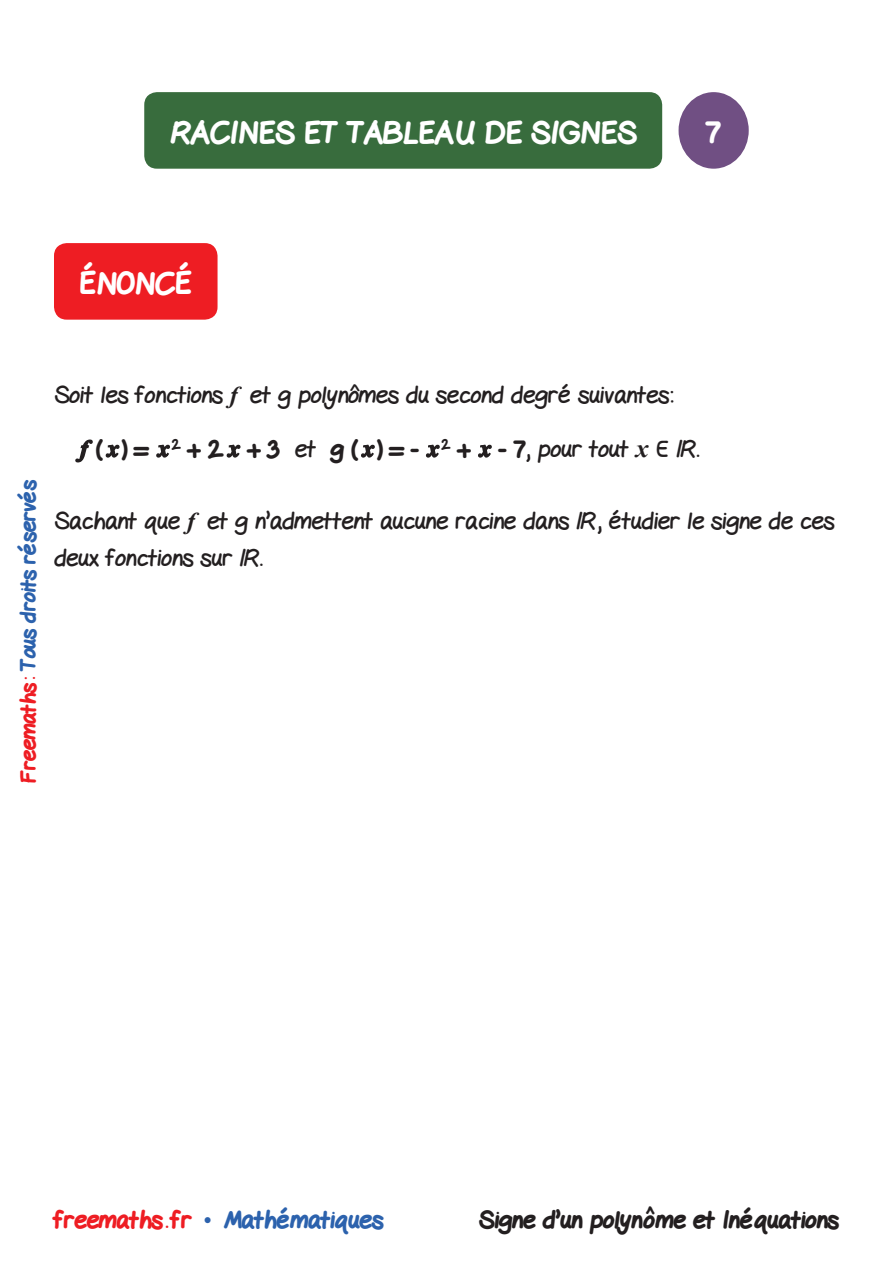
<style>
.page{position:relative;width:893px;height:1263px;background:#fff}
.page>*{position:absolute;margin:0;border:0;box-sizing:border-box;transform-origin:0 0}
.t1{font:800 30px "Gel Pen";color:#fff}
.t2{font:24px/37.5px "Gel Pen";color:#231f20}
.t3{font:800 24px "Gel Pen";color:#231f20}
.t4{font:800 24px "Gel Pen";color:#2c62ad}
.t5{font:800 21px "Gel Pen";letter-spacing:-.01em;color:#2c62ad}
.s1{color:#ee1d23}
.s2{font-family:"Times New Roman";font-weight:700;font-style:italic}
.s3{font-weight:400}
.s4{font-family:"Times New Roman";font-weight:700;font-style:italic;font-size:25.5px}
.s5{font-family:"Times New Roman";font-weight:400}
</style>
<div class="page">
<div style="left:54px;top:243px;width:164px;height:77px;background:#ee1d23;border-radius:13px"></div>
<div style="left:144px;top:92px;width:518px;height:77px;background:#386c3d;border-radius:13px"></div>
<div style="left:679px;top:92px;width:70px;height:77px;background:#704f83;border-radius:50%"></div>
<svg style="left:75px;top:439px;width:18px;height:24px"></svg>
<svg style="left:105px;top:444px;width:15px;height:14px"></svg>
<svg style="left:156px;top:444px;width:14px;height:14px"></svg>
<svg style="left:226px;top:444px;width:15px;height:14px"></svg>
<svg style="left:361px;top:444px;width:14px;height:14px"></svg>
<svg style="left:425px;top:444px;width:15px;height:14px"></svg>
<svg style="left:478px;top:444px;width:14px;height:14px"></svg>
<p class="t1" style="left:170px;top:109px;width:468px">RACINES ET TABLEAU DE SIGNES</p>
<p class="t1" style="left:705px;top:109px;width:17px">7</p>
<p class="t1" style="left:80px;top:260px;width:114px">ÉNONCÉ</p>
<p class="t5" style="left:12px;top:783px;width:305px;rotate:-90deg"><span class="s1">Freemaths:</span> Tous droits réservés</p>
<p class="t2" style="left:54px;top:373px;width:621px">Soit les fonctions <span class="s2">f</span> et g polynômes du second degré suivantes:</p>
<p class="t3" style="left:96px;top:430px;width:605px">( ) = <sup>2</sup> + 2 + 3 <span class="s3">et</span> g ( ) = - <sup>2</sup> + - 7<span class="s3">, pour tout</span> <span class="s4">x</span> <span class="s3">ı ¨.</span></p>
<p class="t2" style="left:54px;top:499px;width:782px">Sachant que <span class="s2">f</span> et g n’admettent aucune racine dans ¨, étudier le signe de ces deux fonctions sur ¨.</p>
<p class="t4" style="left:54px;top:1201px;width:331px"><span class="s1">freemaths . fr</span> <span class="s5">•</span> Mathématiques</p>
<p class="t3" style="left:479px;top:1201px;width:361px">Signe d’un polynôme et Inéquations</p>
</div>
